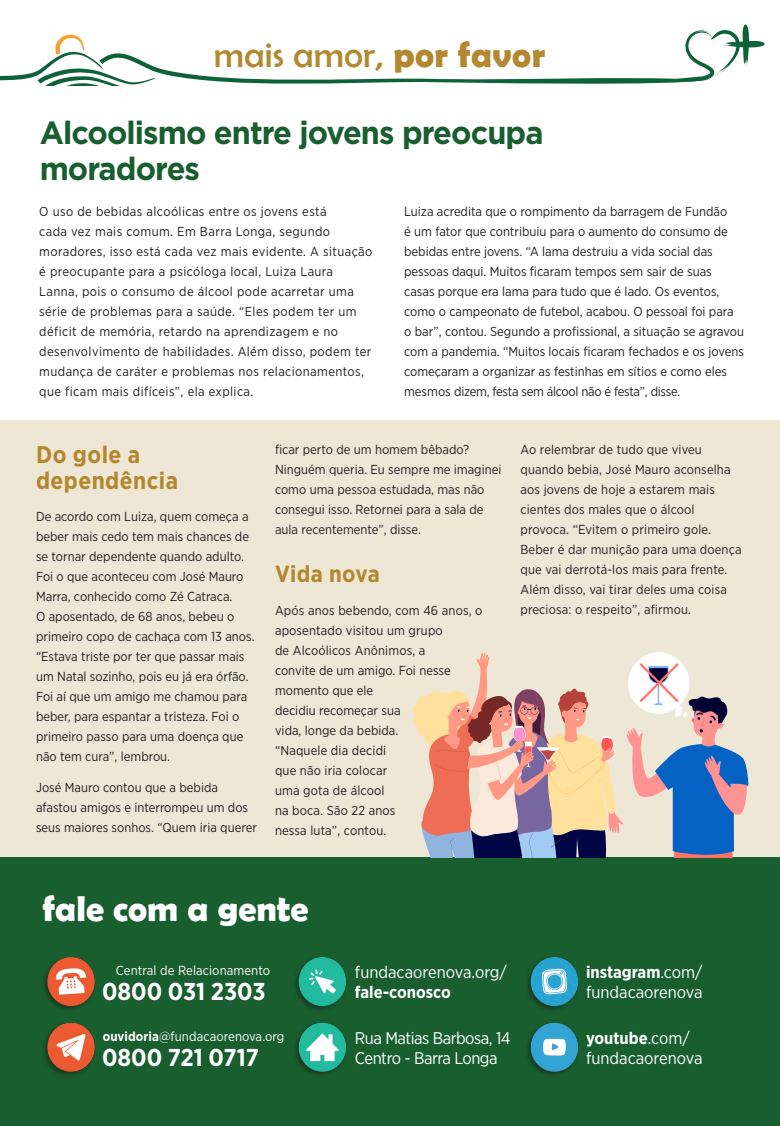
<style>
.page{position:relative;width:780px;height:1126px;background:#fff}
.page>*{position:absolute;margin:0;border:0;box-sizing:border-box;transform-origin:0 0}
.t1{font:36px "Berlin Sans FB";letter-spacing:.01em;color:#b28830}
.t2{font:700 36px "Berlin Sans FB Demi";color:#fff}
.t3{font:700 32px/36px "Gotham";letter-spacing:-.03em;color:#185e2f;scale:.96 1}
.t4{font:700 24.4px "Gotham Narrow";color:#fff}
.t5{font:700 24px/26px "Gotham Narrow";letter-spacing:.02em;color:#b2882f}
.t6{font:700 23.3px "Gotham Narrow";letter-spacing:.015em;color:#b2882f}
.t7{font:16.9px "Gotham Narrow";color:#fff}
.t8{font:700 16.9px "Gotham Narrow";color:#fff}
.t9{font:16.9px "Gotham Narrow";letter-spacing:-.02em;color:#fff}
.t10{font:13.1px "Gotham Narrow";letter-spacing:.005em;color:#fff}
.t11{font:13px/20px "Gotham Narrow";color:#231f20}
.t12{font:13px/20px "Gotham Narrow";letter-spacing:.03em;color:#231f20}
.s1{font-family:"Berlin Sans FB Demi";font-weight:700}
.s2{font-weight:700}
.s3{font-weight:400}
</style>
<div class="page">
<div style="left:0;top:420px;width:780px;height:443px;background:#efe7d6"></div>
<div style="left:0;top:857px;width:780px;height:268px;background:#185e2f"></div>
<img style="left:44px;top:957px;width:535px;height:53px">
<img style="left:44px;top:1022px;width:535px;height:54px">
<svg style="left:0;top:24px;width:765px;height:62px"></svg>
<svg style="left:412px;top:653px;width:336px;height:204px"></svg>
<p class="t1" style="left:214px;top:35px;width:333px">mais amor, <span class="s1">por favor</span></p>
<p class="t3" style="left:40px;top:115px;width:526px">Alcoolismo entre jovens preocupa moradores</p>
<p class="t12" style="left:39px;top:201px;width:334px">O uso de bebidas alcoólicas entre os jovens está<br>cada vez mais comum. Em Barra Longa, segundo moradores, isso está cada vez mais evidente. A situação é preocupante para a psicóloga local, Luiza Laura Lanna, pois o consumo de álcool pode acarretar uma série de problemas para a saúde. “Eles podem ter um déficit de memória, retardo na aprendizagem e no desenvolvimento de habilidades. Além disso, podem ter mudança de caráter e problemas nos relacionamentos, que ficam mais difíceis”, ela explica.</p>
<p class="t11" style="left:404px;top:201px;width:341px">Luiza acredita que o rompimento da barragem de Fundão<br>é um fator que contribuiu para o aumento do consumo de bebidas entre jovens. “A lama destruiu a vida social das pessoas daqui. Muitos ficaram tempos sem sair de suas casas porque era lama para tudo que é lado. Os eventos, como o campeonato de futebol, acabou. O pessoal foi para o bar”, contou. Segundo a profissional, a situação se agravou com a pandemia. “Muitos locais ficaram fechados e os jovens começaram a organizar as festinhas em sítios e como eles mesmos dizem, festa sem álcool não é festa”, disse.</p>
<p class="t5" style="left:36px;top:441px;width:144px">Do gole a dependência</p>
<p class="t11" style="left:36px;top:506px;width:220px">De acordo com Luiza, quem começa a beber mais cedo tem mais chances de se tornar dependente quando adulto.<br>Foi o que aconteceu com José Mauro Marra, conhecido como Zé Catraca.<br>O aposentado, de 68 anos, bebeu o primeiro copo de cachaça com 13 anos. “Estava triste por ter que passar mais um Natal sozinho, pois eu já era órfão.<br>Foi aí que um amigo me chamou para beber, para espantar a tristeza. Foi o primeiro passo para uma doença que não tem cura”, lembrou.</p>
<p class="t11" style="left:36px;top:777px;width:222px">José Mauro contou que a bebida afastou amigos e interrompeu um dos seus maiores sonhos. “Quem iria querer</p>
<p class="t11" style="left:275px;top:439px;width:228px">ficar perto de um homem bêbado?<br>Ninguém queria. Eu sempre me imaginei como uma pessoa estudada, mas não consegui isso. Retornei para a sala de aula recentemente”, disse.</p>
<p class="t11" style="left:520px;top:439px;width:222px">Ao relembrar de tudo que viveu quando bebia, José Mauro aconselha aos jovens de hoje a estarem mais cientes dos males que o álcool provoca. “Evitem o primeiro gole.<br>Beber é dar munição para uma doença que vai derrotá-los mais para frente.<br>Além disso, vai tirar deles uma coisa preciosa: o respeito”, afirmou.</p>
<p class="t6" style="left:275px;top:558px;width:106px">Vida nova</p>
<p class="t11" style="left:275px;top:599px;width:209px">Após anos bebendo, com 46 anos, o aposentado visitou um grupo<br>de Alcoólicos Anônimos, a<br>convite de um amigo. Foi nesse momento que ele<br>decidiu recomeçar sua<br>vida, longe da bebida.<br>“Naquele dia decidi<br>que não iria colocar<br>uma gota de álcool<br>na boca. São 22 anos<br>nessa luta”, contou.</p>
<p class="t2" style="left:43px;top:887px;width:267px">fale com a gente</p>
<p class="t10" style="left:116px;top:962px;width:156px">Central de Relacionamento</p>
<p class="t4" style="left:102px;top:975px;width:165px">0800 031 2303</p>
<p class="t10" style="left:103px;top:1028px;width:183px"><span class="s2">ouvidoria</span>@fundacaorenova.org</p>
<p class="t7" style="left:355px;top:961px;width:153px">fundacaorenova.org/</p>
<p class="t8" style="left:355px;top:980px;width:97px">fale-conosco</p>
<p class="t9" style="left:355px;top:1027px;width:157px">Rua Matias Barbosa, 14</p>
<p class="t4" style="left:102px;top:1041px;width:158px">0800 721 0717</p>
<p class="t9" style="left:355px;top:1047px;width:144px">Centro - Barra Longa</p>
<p class="t8" style="left:586px;top:960px;width:118px">instagram<span class="s3">.com/</span></p>
<p class="t7" style="left:586px;top:981px;width:118px">fundacaorenova</p>
<p class="t8" style="left:586px;top:1026px;width:105px">youtube<span class="s3">.com/</span></p>
<p class="t7" style="left:586px;top:1047px;width:118px">fundacaorenova</p>
</div>
